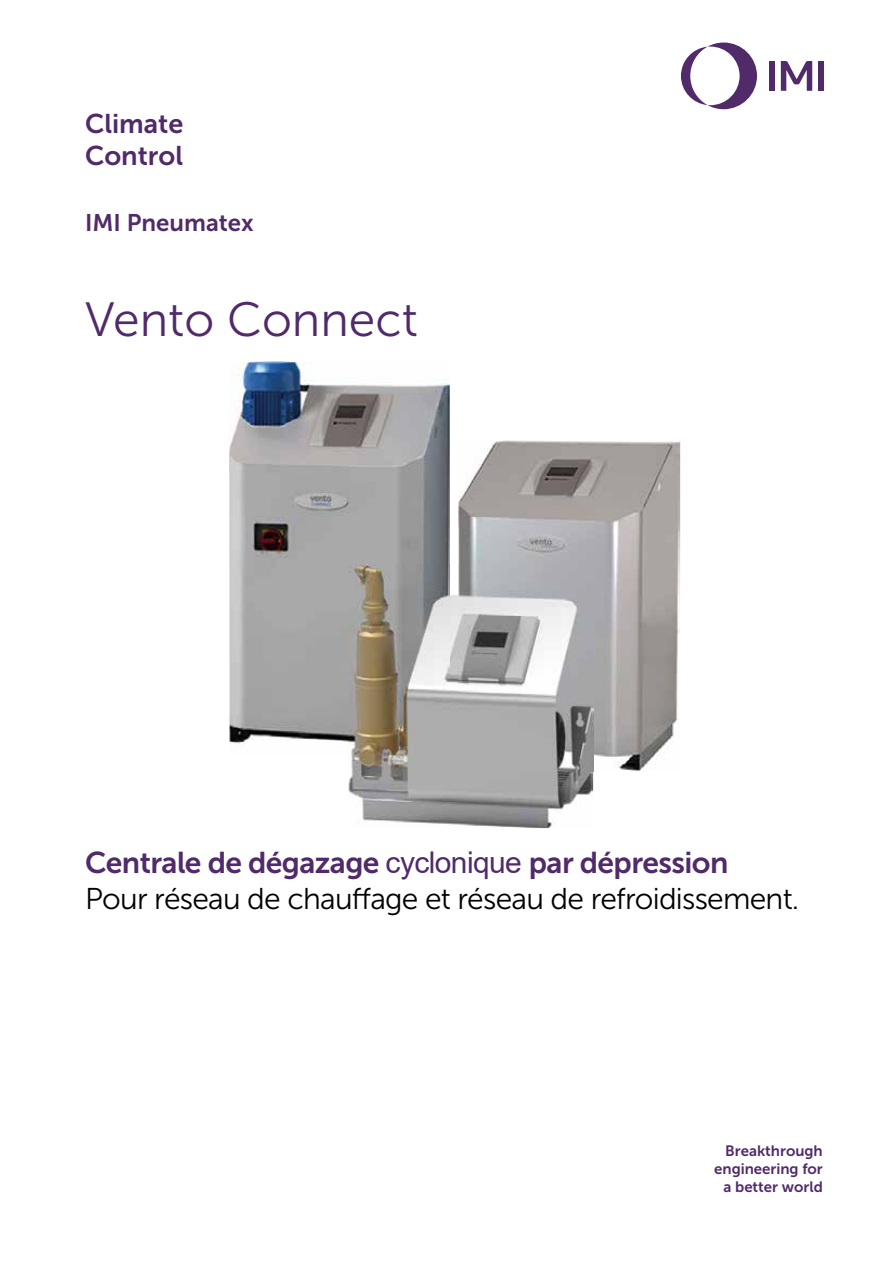
<style>
.page{position:relative;width:893px;height:1263px;background:#fff}
.page>*{position:absolute;margin:0;border:0;box-sizing:border-box;transform-origin:0 0}
.t1{font:48px "Museo Sans 300";color:#512a6a}
.t2{font:30px "Museo Sans 300";letter-spacing:-.025em;color:#000}
.t3{font:30px "Museo Sans 700";letter-spacing:-.02em;color:#512a6a}
.t4{font:27px/32.4px "Museo Sans 700";color:#512a6a}
.t5{font:24px "Museo Sans 700";color:#512a6a}
.t6{font:15px/18px "Museo Sans 700";color:#512a6a;text-align:right}
.s1{font-family:"Arial"}
</style>
<div class="page">
<svg style="left:681px;top:43px;width:76px;height:66px"></svg>
<div style="left:769px;top:61px;width:6px;height:30px;background:#512a6a"></div>
<div style="left:818px;top:61px;width:6px;height:30px;background:#512a6a"></div>
<svg style="left:781px;top:61px;width:31px;height:30px"></svg>
<img style="left:229px;top:361px;width:221px;height:383px">
<img style="left:458px;top:440px;width:222px;height:332px">
<img style="left:348px;top:595px;width:245px;height:233px">
<img style="left:348px;top:565px;width:102px;height:189px">
<img style="left:458px;top:565px;width:135px;height:207px">
<p class="t4" style="left:85px;top:107px;width:100px">Climate<br>Control</p>
<p class="t5" style="left:85px;top:210px;width:170px">IMI Pneumatex</p>
<h1 class="t1" style="left:85px;top:293px;width:334px">Vento Connect</h1>
<p class="t3" style="left:85px;top:846px;width:645px">Centrale de dégazage <span class="s1">cyclonique</span> par dépression</p>
<p class="t2" style="left:85px;top:882px;width:716px">Pour réseau de chauffage et réseau de refroidissement.</p>
<p class="t6" style="left:714px;top:1142px;width:110px">Breakthrough engineering for a better world</p>
</div>
